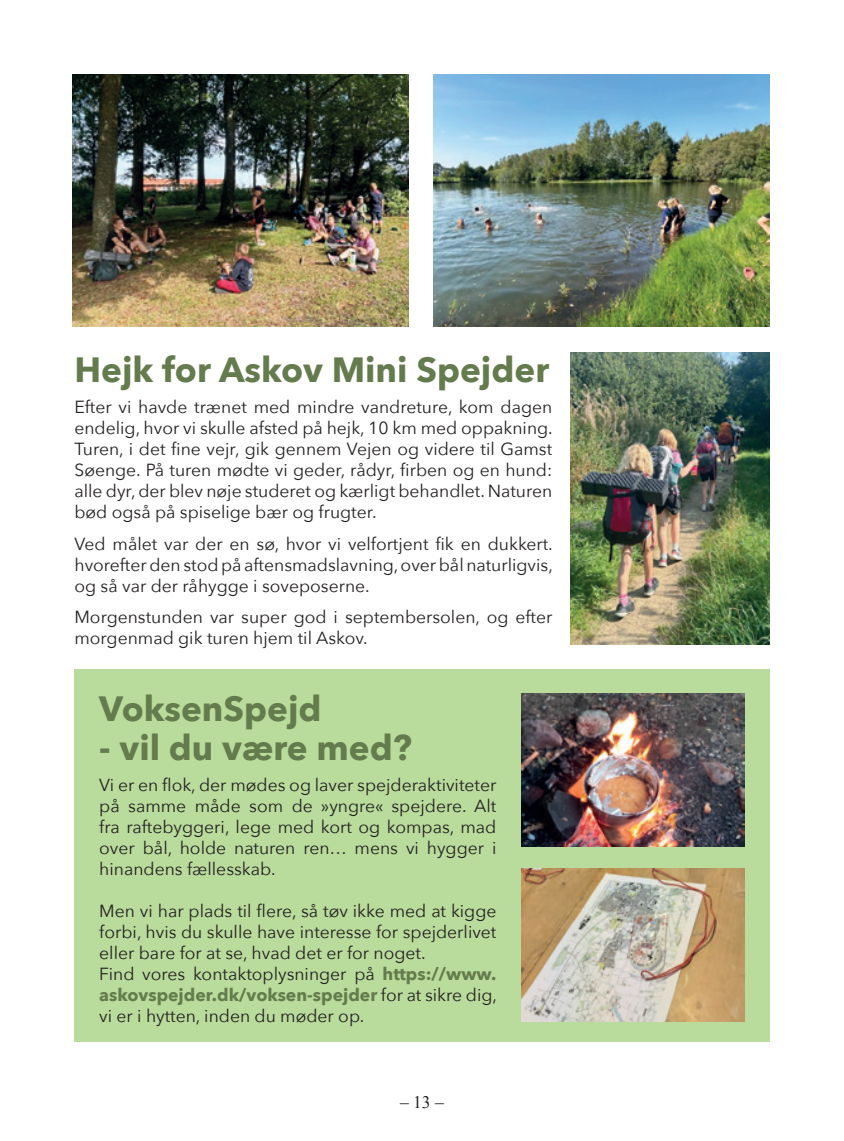
<style>
.page{position:relative;width:844px;height:1141px;background:#fff}
.page>*{position:absolute;margin:0;border:0;box-sizing:border-box;transform-origin:0 0}
.Brøed_A{font:700 35px "Avenir Next";color:#647b4d}
.Brøed_A-2{font:17.5px/21px "Avenir Next";color:#231f20;text-align:justify}
.t1{font:17.5px "Times New Roman";color:#231f20}
.s1{font-weight:700;color:#647b4d}
</style>
<div class="page">
<div style="left:74px;top:670px;width:695px;height:372px;background:#b9db9b"></div>
<img style="left:521px;top:693px;width:223px;height:154px">
<img style="left:521px;top:868px;width:223px;height:154px">
<img style="left:570px;top:353px;width:199px;height:292px">
<img style="left:433px;top:74px;width:336px;height:252px">
<img style="left:72px;top:74px;width:336px;height:252px">
<p class="Brøed_A" style="left:74px;top:340px;width:476px">Hejk for Askov Mini Spejder</p>
<p class="Brøed_A-2" style="left:74px;top:396px;width:479px">Efter vi havde trænet med mindre vandreture, kom dagen endelig, hvor vi skulle afsted på hejk, 10 km med oppakning.</p>
<p class="Brøed_A-2" style="left:74px;top:438px;width:479px">Turen, i det fine vejr, gik gennem Vejen og videre til Gamst Søenge. På turen mødte vi geder, rådyr, firben og en hund: alle dyr, der blev nøje studeret og kærligt behandlet. Naturen bød også på spiselige bær og frugter.</p>
<p class="Brøed_A-2" style="left:74px;top:532px;width:480px">Ved målet var der en sø, hvor vi velfortjent fik en dukkert. hvorefter den stod på aftensmadslavning, over bål naturligvis, og så var der råhygge i soveposerne.</p>
<p class="Brøed_A-2" style="left:74px;top:606px;width:479px">Morgenstunden var super god i septembersolen, og efter morgenmad gik turen hjem til Askov.</p>
<p class="Brøed_A" style="left:99px;top:679px;width:224px">VoksenSpejd</p>
<p class="Brøed_A" style="left:99px;top:717px;width:314px">- vil du være med?</p>
<p class="Brøed_A-2" style="left:99px;top:773px;width:398px">Vi er en flok, der mødes og laver spejderaktiviteter på samme måde som de »yngre« spejdere. Alt fra raftebyggeri, lege med kort og kompas, mad over bål, holde naturen ren… mens vi hygger i hinandens fællesskab.</p>
<p class="Brøed_A-2" style="left:99px;top:899px;width:398px">Men vi har plads til flere, så tøv ikke med at kigge forbi, hvis du skulle have interesse for spejderlivet eller bare for at se, hvad det er for noget.</p>
<p class="Brøed_A-2" style="left:99px;top:962px;width:399px">Find vores kontaktoplysninger på <span class="s1">https://www. askovspejder.dk/voksen-spejder</span> for at sikre dig, vi er i hytten, inden du møder op.</p>
<p class="t1" style="left:400px;top:1091px;width:45px">– 13 –</p>
</div>
